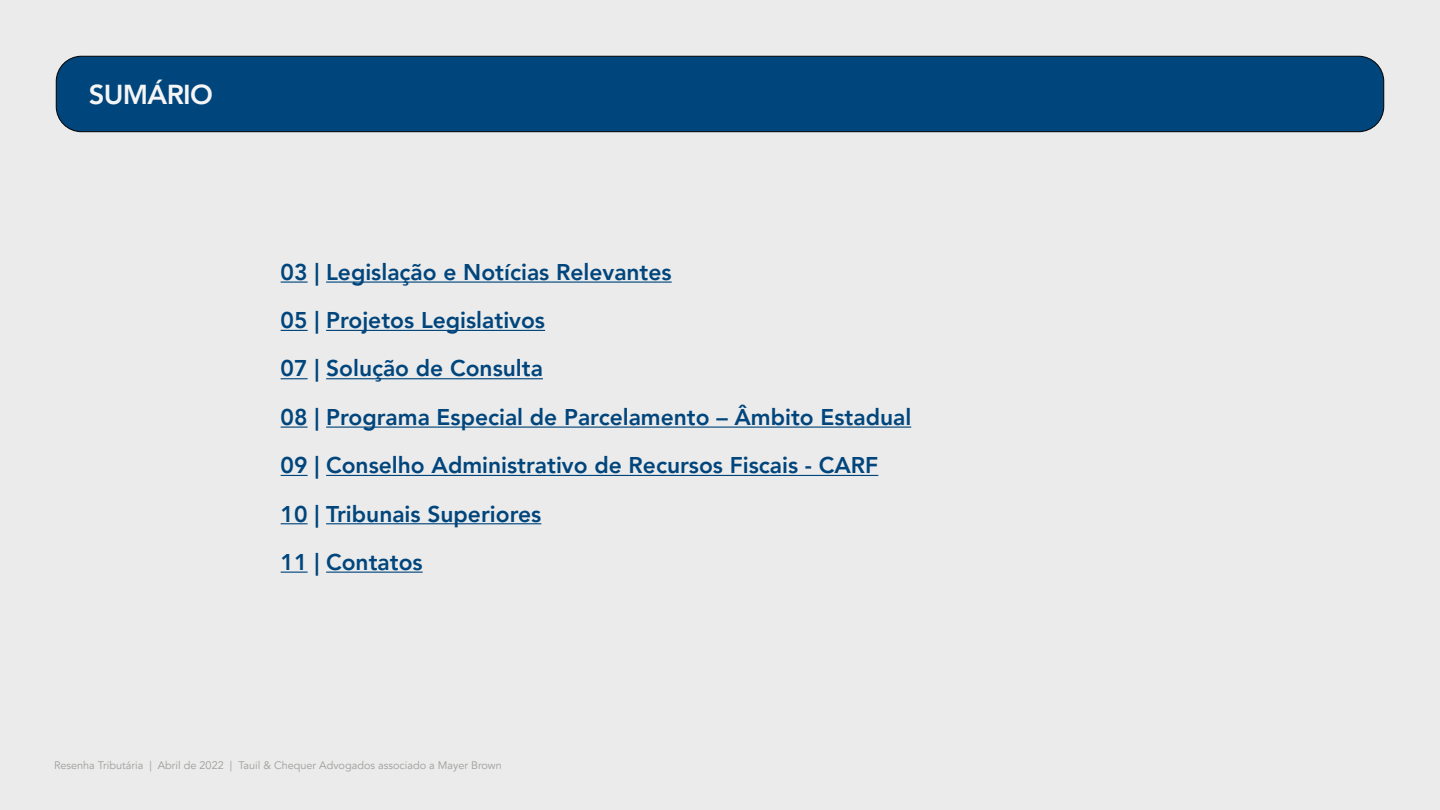
<style>
.page{position:relative;width:1440px;height:810px;background:#ebebeb}
.page>*{position:absolute;margin:0;border:0;box-sizing:border-box;transform-origin:0 0}
.t1{font:800 27.38px "Avenir LT Pro";letter-spacing:-.025em;color:#f5f5f6}
.t2{font:800 22.8px "Avenir LT Pro";color:#00457c}
.t3{font:10.88px "Avenir LT Pro";color:#9e9d9a}
</style>
<div class="page">
<hr style="left:281px;top:281px;width:27px;height:2px;background:#00457c">
<hr style="left:326px;top:281px;width:346px;height:2px;background:#00457c">
<svg style="left:281px;top:330px;width:27px;height:1px"></svg>
<hr style="left:326px;top:330px;width:219px;height:1px;background:#00457c">
<svg style="left:281px;top:378px;width:27px;height:1px"></svg>
<hr style="left:326px;top:378px;width:217px;height:1px;background:#00457c">
<svg style="left:281px;top:427px;width:27px;height:1px"></svg>
<hr style="left:326px;top:427px;width:585px;height:1px;background:#00457c">
<svg style="left:281px;top:475px;width:27px;height:1px"></svg>
<hr style="left:326px;top:475px;width:552px;height:1px;background:#00457c">
<svg style="left:281px;top:523px;width:27px;height:1px"></svg>
<hr style="left:326px;top:523px;width:215px;height:1px;background:#00457c">
<svg style="left:281px;top:572px;width:27px;height:1px"></svg>
<hr style="left:326px;top:572px;width:97px;height:1px;background:#00457c">
<div style="left:56px;top:56px;width:1328px;height:76px;background:#00457c;border-radius:25px"></div>
<div style="left:56px;top:56px;width:1328px;height:76px;border:1px solid #000;border-radius:25px"></div>
<p class="t1" style="left:89px;top:78px;width:126px">SUMÁRIO</p>
<p class="t2" style="left:281px;top:258px;width:393px">03 | Legislação e Notícias Relevantes</p>
<p class="t2" style="left:281px;top:307px;width:266px">05 | Projetos Legislativos</p>
<p class="t2" style="left:281px;top:355px;width:264px">07 | Solução de Consulta</p>
<p class="t2" style="left:281px;top:403px;width:632px">08 | Programa Especial de Parcelamento – Âmbito Estadual</p>
<p class="t2" style="left:281px;top:452px;width:599px">09 | Conselho Administrativo de Recursos Fiscais - CARF</p>
<p class="t2" style="left:281px;top:500px;width:262px">10 | Tribunais Superiores</p>
<p class="t2" style="left:281px;top:548px;width:144px">11 | Contatos</p>
<p class="t3" style="left:54px;top:759px;width:449px">Resenha Tributária | Abril de 2022 | Tauil &amp; Chequer Advogados associado a Mayer Brown</p>
</div>
